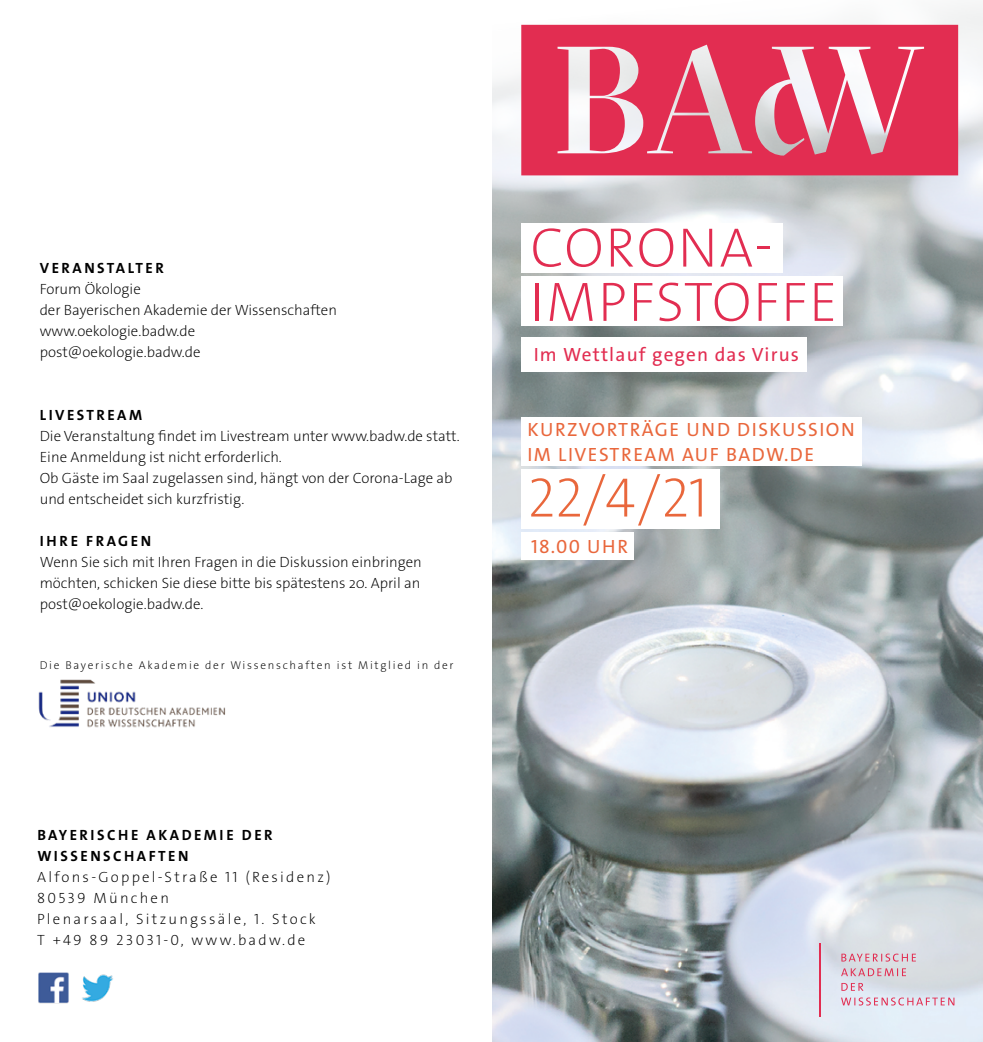
<style>
.page{position:relative;width:983px;height:1042px;background:#fff}
.page>*{position:absolute;margin:0;border:0;box-sizing:border-box;transform-origin:0 0}
.t1{font:200 56px/54.2px "The Sans Os F";letter-spacing:.03em;color:#e22d51}
.t2{font:200 56px "The Sans Os F";color:#e9673c}
.t3{font:19.25px/24.5px "The Sans Os F";letter-spacing:.08em;color:#e9673c}
.t4{font:19.25px "The Sans Os F";letter-spacing:.06em;color:#e22d51}
.t5{font:200 14.88px/21px "The Sans Os F";color:#000}
.t6{font:200 14.88px/21px "The Sans Os F";letter-spacing:.15em;color:#000}
.t7{font:700 14.88px/21px "The Sans Os F";letter-spacing:.17em;color:#000}
.t8{font:200 11.38px "The Sans Os F";letter-spacing:.15em;color:#000}
</style>
<div class="page">
<img style="left:492px;top:399px;width:490px;height:643px">
<svg style="left:492px;top:5px;width:490px;height:394px"></svg>
<img style="left:38px;top:679px;width:188px;height:49px">
<img style="left:38px;top:972px;width:31px;height:31px">
<img style="left:82px;top:974px;width:31px;height:28px">
<hr style="left:819px;top:943px;width:1px;height:73px;background:#e22d51">
<svg style="left:840px;top:997px;width:114px;height:8px"></svg>
<svg style="left:841px;top:983px;width:22px;height:8px"></svg>
<svg style="left:840px;top:968px;width:65px;height:8px"></svg>
<svg style="left:841px;top:953px;width:74px;height:8px"></svg>
<svg style="left:521px;top:25px;width:436px;height:150px;background:#e3526f"></svg>
<svg style="left:673px;top:60px;width:35px;height:53px;background:#e2667f"></svg>
<div style="left:521px;top:223px;width:261px;height:50px;background:#fff"></div>
<div style="left:521px;top:276px;width:321px;height:50px;background:#fff"></div>
<div style="left:521px;top:337px;width:286px;height:35px;background:#fff"></div>
<div style="left:521px;top:418px;width:340px;height:48px;background:#fff"></div>
<div style="left:521px;top:532px;width:113px;height:28px;background:#fff"></div>
<div style="left:521px;top:469px;width:198px;height:60px;background:#fff"></div>
<p class="t7" style="left:40px;top:258px;width:125px">VERANSTALTER</p>
<p class="t5" style="left:40px;top:279px;width:299px">Forum Ökologie<br>der Bayerischen Akademie der Wissenschaften www.oekologie.badw.de post@oekologie.badw.de</p>
<p class="t7" style="left:40px;top:405px;width:104px">LIVESTREAM</p>
<p class="t5" style="left:40px;top:426px;width:421px">Die Veranstaltung findet im Livestream unter www.badw.de statt.<br>Eine Anmeldung ist nicht erforderlich.<br>Ob Gäste im Saal zugelassen sind, hängt von der Corona-Lage ab und entscheidet sich kurzfristig.</p>
<p class="t7" style="left:40px;top:531px;width:113px">IHRE FRAGEN</p>
<p class="t5" style="left:40px;top:552px;width:383px;text-align:justify">Wenn Sie sich mit Ihren Fragen in die Diskussion einbringen möchten, schicken Sie diese bitte bis spätestens 20. April an post@oekologie.badw.de.</p>
<p class="t8" style="left:40px;top:657px;width:415px">Die Bayerische Akademie der Wissenschaften ist Mitglied in der</p>
<p class="t7" style="left:37px;top:825px;width:237px">BAYERISCHE AKADEMIE DER<br>WISSENSCHAFTEN</p>
<p class="t6" style="left:37px;top:867px;width:295px">Alfons-Goppel-Straße 11 (Residenz)<br>80539 München<br>Plenarsaal, Sitzungssäle, 1. Stock<br>T +49 89 23031-0, www.badw.de</p>
<h1 class="t1" style="left:530px;top:221px;width:309px">CORONA-<br>IMPFSTOFFE</h1>
<p class="t4" style="left:533px;top:342px;width:267px">Im Wettlauf gegen das Virus</p>
<p class="t3" style="left:527px;top:417px;width:329px">KURZVORTRÄGE UND DISKUSSION<br>IM LIVESTREAM AUF BADW.DE</p>
<h1 class="t2" style="left:527px;top:462px;width:182px">22/4/21</h1>
<p class="t3" style="left:531px;top:535px;width:98px">18.00 UHR</p>
</div>
